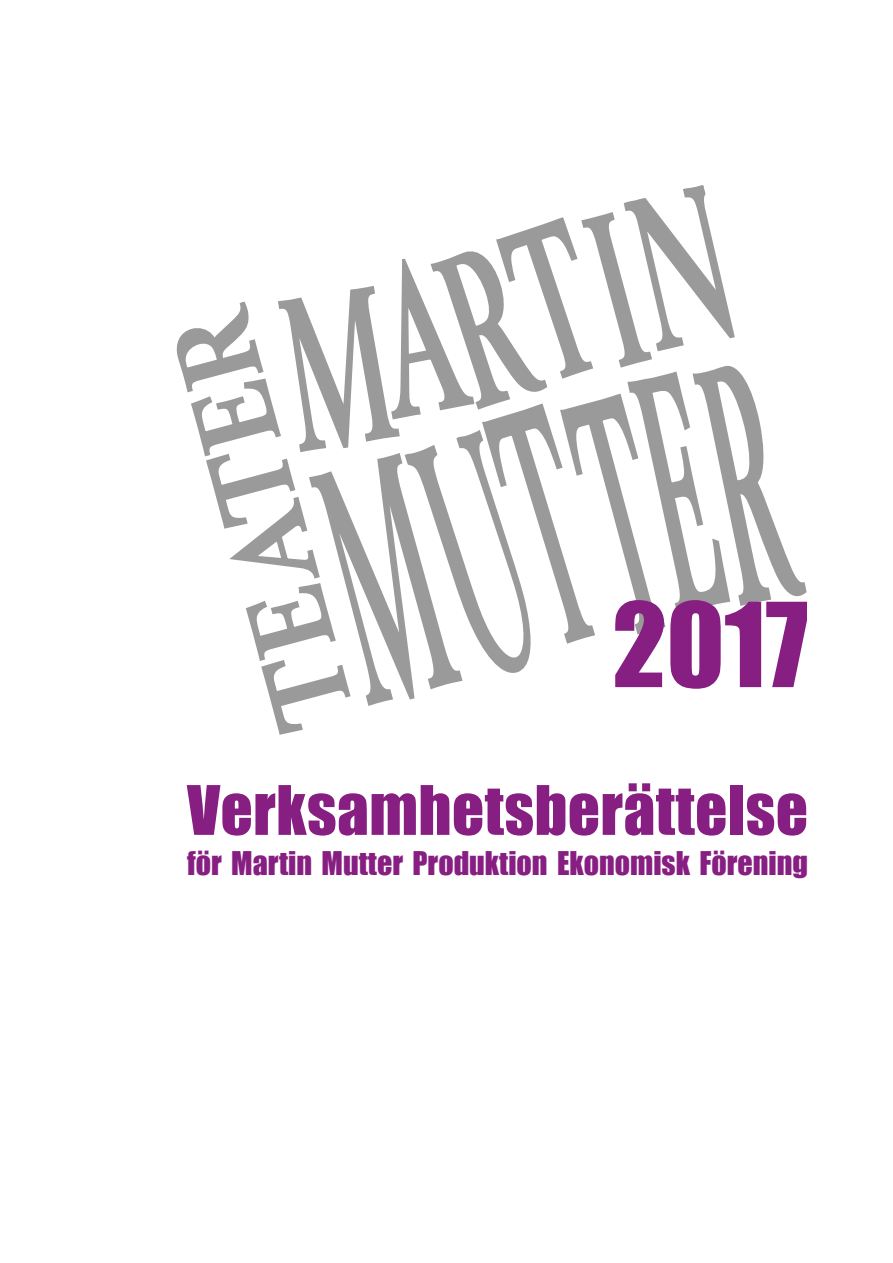
<style>
.page{position:relative;width:893px;height:1263px;background:#fff}
.page>*{position:absolute;margin:0;border:0;box-sizing:border-box;transform-origin:0 0}
.t1{font:108px "Impact";color:#871f82}
.t2{font:63px "Impact";letter-spacing:.01em;color:#871f82}
.t3{font:30px "Impact";color:#871f82}
</style>
<div class="page">
<svg style="left:176px;top:185px;width:631px;height:550px"></svg>
<h1 class="t1" style="left:612px;top:561px;width:197px">2017</h1>
<h2 class="t2" style="left:187px;top:761px;width:622px">Verksamhetsberättelse</h2>
<p class="t3" style="left:187px;top:840px;width:622px">för Martin Mutter Produktion Ekonomisk Förening</p>
</div>
